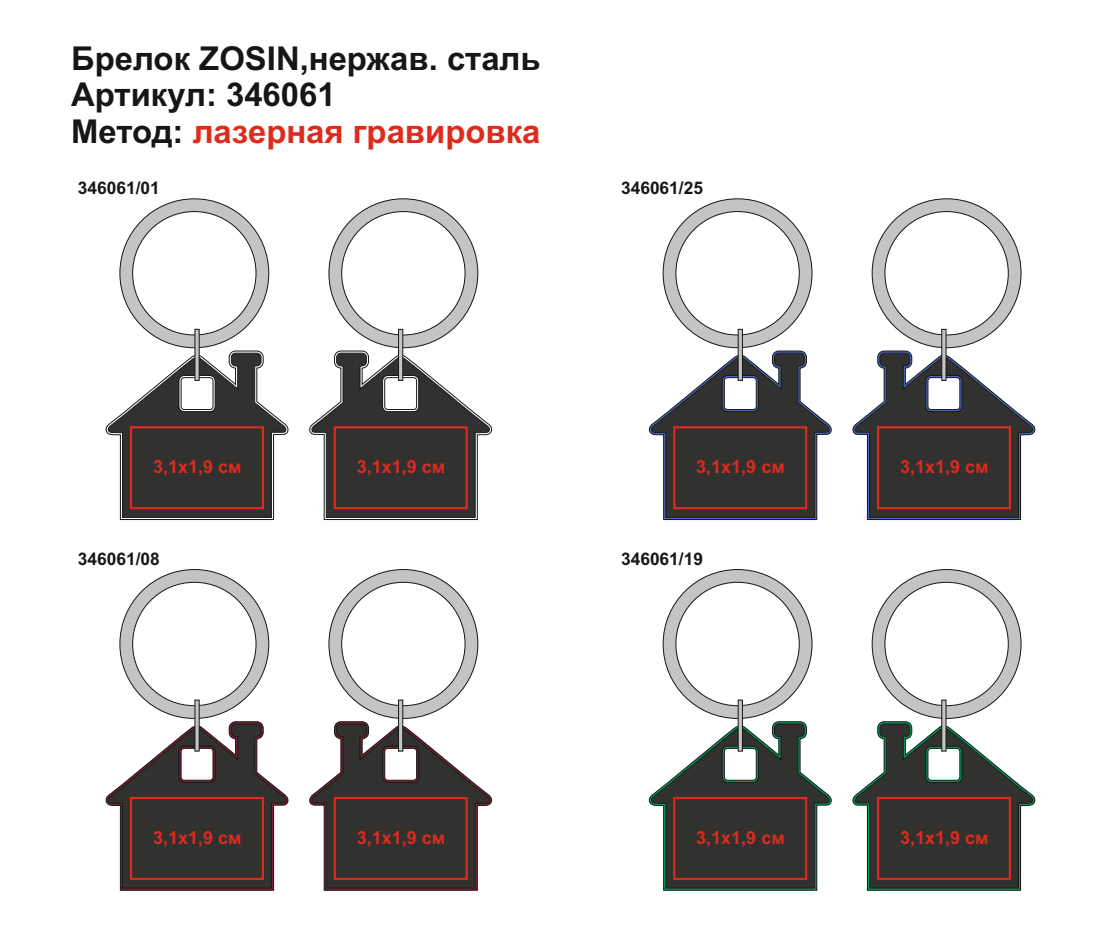
<style>
.page{position:relative;width:1106px;height:936px;background:#fff}
.page>*{position:absolute;margin:0;border:0;box-sizing:border-box;transform-origin:0 0}
.t1{font:700 32.85px/36.8px "Arial";color:#151616}
.t2{font:700 18px "Arial";color:#dd2b1c}
.t3{font:700 17.4px "Arial";color:#151616}
.s1{color:#dd2b1c}
</style>
<div class="page">
<svg style="left:105px;top:198px;width:184px;height:322px"></svg>
<div style="left:130px;top:426px;width:134px;height:83px;border:2px solid #dd2b1c"></div>
<svg style="left:309px;top:198px;width:183px;height:322px"></svg>
<div style="left:334px;top:426px;width:134px;height:83px;border:2px solid #dd2b1c"></div>
<svg style="left:648px;top:198px;width:184px;height:322px"></svg>
<div style="left:673px;top:426px;width:134px;height:83px;border:2px solid #dd2b1c"></div>
<svg style="left:852px;top:198px;width:183px;height:322px"></svg>
<div style="left:877px;top:426px;width:134px;height:83px;border:2px solid #dd2b1c"></div>
<svg style="left:105px;top:569px;width:184px;height:322px"></svg>
<div style="left:130px;top:797px;width:134px;height:82px;border:2px solid #dd2b1c"></div>
<svg style="left:309px;top:569px;width:183px;height:322px"></svg>
<div style="left:334px;top:797px;width:134px;height:82px;border:2px solid #dd2b1c"></div>
<svg style="left:648px;top:569px;width:184px;height:322px"></svg>
<div style="left:673px;top:797px;width:134px;height:82px;border:2px solid #dd2b1c"></div>
<svg style="left:852px;top:569px;width:183px;height:322px"></svg>
<div style="left:877px;top:797px;width:134px;height:82px;border:2px solid #dd2b1c"></div>
<h1 class="t1" style="left:71px;top:43px;width:471px">Брелок ZOSIN,нержав. сталь<br>Артикул: 346061<br>Метод: <span class="s1">лазерная гравировка</span></h1>
<p class="t3" style="left:78px;top:181px;width:83px">346061/01</p>
<p class="t3" style="left:621px;top:181px;width:83px">346061/25</p>
<p class="t2" style="left:153px;top:459px;width:90px">3,1х1,9 см</p>
<p class="t2" style="left:357px;top:459px;width:90px">3,1х1,9 см</p>
<p class="t2" style="left:696px;top:459px;width:90px">3,1х1,9 см</p>
<p class="t2" style="left:900px;top:459px;width:90px">3,1х1,9 см</p>
<p class="t3" style="left:78px;top:552px;width:83px">346061/08</p>
<p class="t3" style="left:621px;top:552px;width:83px">346061/19</p>
<p class="t2" style="left:153px;top:830px;width:90px">3,1х1,9 см</p>
<p class="t2" style="left:357px;top:830px;width:90px">3,1х1,9 см</p>
<p class="t2" style="left:696px;top:830px;width:90px">3,1х1,9 см</p>
<p class="t2" style="left:900px;top:830px;width:90px">3,1х1,9 см</p>
</div>
